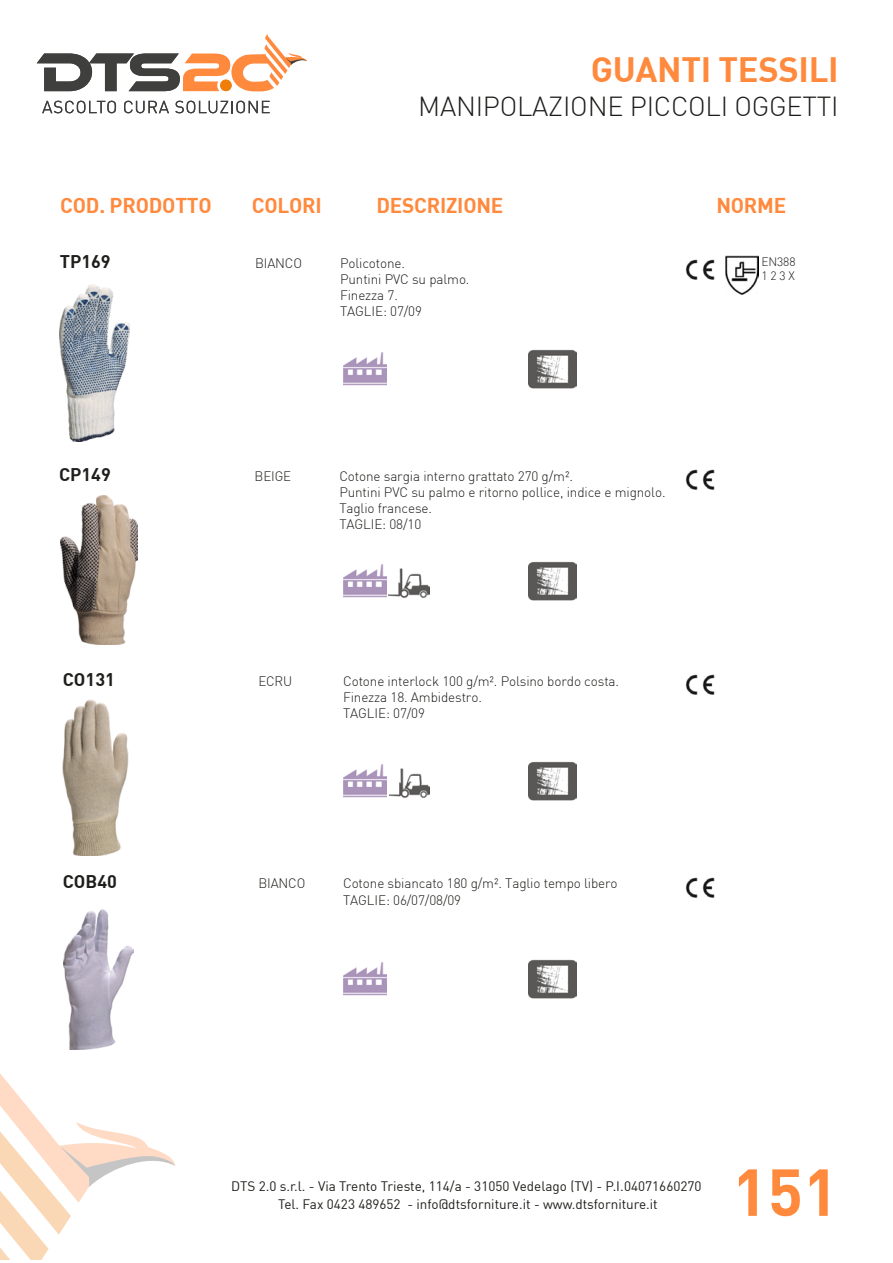
<style>
.page{position:relative;width:893px;height:1263px;background:#fff}
.page>*{position:absolute;margin:0;border:0;box-sizing:border-box;transform-origin:0 0}
.t1{font:700 65.25px "DIN";color:#ff893d}
.t2{font:700 34.5px "DIN";letter-spacing:-.01em;color:#ff893d}
.t3{font:300 27px "DIN";letter-spacing:-.01em;color:#1d1d1b}
.t4{font:700 21px "DIN";letter-spacing:-.01em;color:#ff893d}
.t5{font:700 18px "DIN";color:#1e1e1c}
.t6{font:300 13.5px/16.2px "DIN";letter-spacing:-.01em;color:#1d1d1b}
.t7{font:13.5px/18px "DIN";color:#1e1e1c;text-align:center}
.t8{font:300 12px/14.4px "DIN";letter-spacing:-.01em;color:#1d1d1b}
</style>
<div class="page">
<svg style="left:42px;top:101px;width:74px;height:12px"></svg>
<svg style="left:124px;top:101px;width:45px;height:12px"></svg>
<svg style="left:175px;top:101px;width:95px;height:12px"></svg>
<svg style="left:37px;top:34px;width:270px;height:57px"></svg>
<svg style="left:0;top:1049px;width:175px;height:211px"></svg>
<img style="left:685px;top:259px;width:30px;height:21px">
<img style="left:685px;top:469px;width:30px;height:21px">
<img style="left:685px;top:674px;width:30px;height:21px">
<img style="left:685px;top:877px;width:30px;height:21px">
<img style="left:529px;top:349px;width:47px;height:40px">
<img style="left:529px;top:561px;width:47px;height:40px">
<img style="left:529px;top:761px;width:47px;height:40px">
<img style="left:529px;top:959px;width:47px;height:40px">
<img style="left:725px;top:255px;width:34px;height:39px">
<img style="left:343px;top:564px;width:44px;height:34px">
<img style="left:389px;top:568px;width:41px;height:31px">
<img style="left:343px;top:764px;width:44px;height:34px">
<img style="left:389px;top:768px;width:41px;height:30px">
<img style="left:343px;top:352px;width:44px;height:34px">
<img style="left:343px;top:962px;width:44px;height:34px">
<img style="left:60px;top:284px;width:70px;height:157px">
<img style="left:60px;top:495px;width:78px;height:150px">
<img style="left:62px;top:699px;width:67px;height:156px">
<img style="left:63px;top:910px;width:71px;height:139px">
<h2 class="t2" style="left:591px;top:47px;width:249px">GUANTI TESSILI</h2>
<h3 class="t3" style="left:418px;top:90px;width:422px">MANIPOLAZIONE PICCOLI OGGETTI</h3>
<h3 class="t4" style="left:60px;top:192px;width:153px">COD. PRODOTTO</h3>
<h3 class="t4" style="left:252px;top:192px;width:72px">COLORI</h3>
<h3 class="t4" style="left:376px;top:192px;width:129px">DESCRIZIONE</h3>
<h3 class="t4" style="left:716px;top:192px;width:71px">NORME</h3>
<h3 class="t5" style="left:60px;top:249px;width:52px">TP169</h3>
<p class="t6" style="left:255px;top:255px;width:48px">BIANCO</p>
<p class="t6" style="left:340px;top:255px;width:131px">Policotone.<br>Puntini PVC su palmo.<br>Finezza 7.<br>TAGLIE: 07/09</p>
<h3 class="t5" style="left:59px;top:462px;width:53px">CP149</h3>
<p class="t6" style="left:255px;top:468px;width:38px">BEIGE</p>
<p class="t6" style="left:339px;top:468px;width:328px">Cotone sargia interno grattato 270 g/m².<br>Puntini PVC su palmo e ritorno pollice, indice e mignolo.<br>Taglio francese.<br>TAGLIE: 08/10</p>
<h3 class="t5" style="left:63px;top:667px;width:54px">CO131</h3>
<p class="t6" style="left:258px;top:672px;width:36px">ECRU</p>
<p class="t6" style="left:343px;top:672px;width:278px">Cotone interlock 100 g/m². Polsino bordo costa.<br>Finezza 18. Ambidestro.<br>TAGLIE: 07/09</p>
<h3 class="t5" style="left:63px;top:870px;width:56px">COB40</h3>
<p class="t6" style="left:258px;top:875px;width:48px">BIANCO</p>
<p class="t6" style="left:343px;top:875px;width:276px">Cotone sbiancato 180 g/m². Taglio tempo libero<br>TAGLIE: 06/07/08/09</p>
<p class="t8" style="left:761px;top:254px;width:36px">EN388<br>1 2 3 X</p>
<p class="t7" style="left:231px;top:1177px;width:472px">DTS 2.0 s.r.l. - Via Trento Trieste, 114/a - 31050 Vedelago (TV) - P.I. 04071660270<br>Tel. Fax 0423 489652 - info@dtsforniture.it - www.dtsforniture.it</p>
<h1 class="t1" style="left:732px;top:1149px;width:108px">151</h1>
</div>
